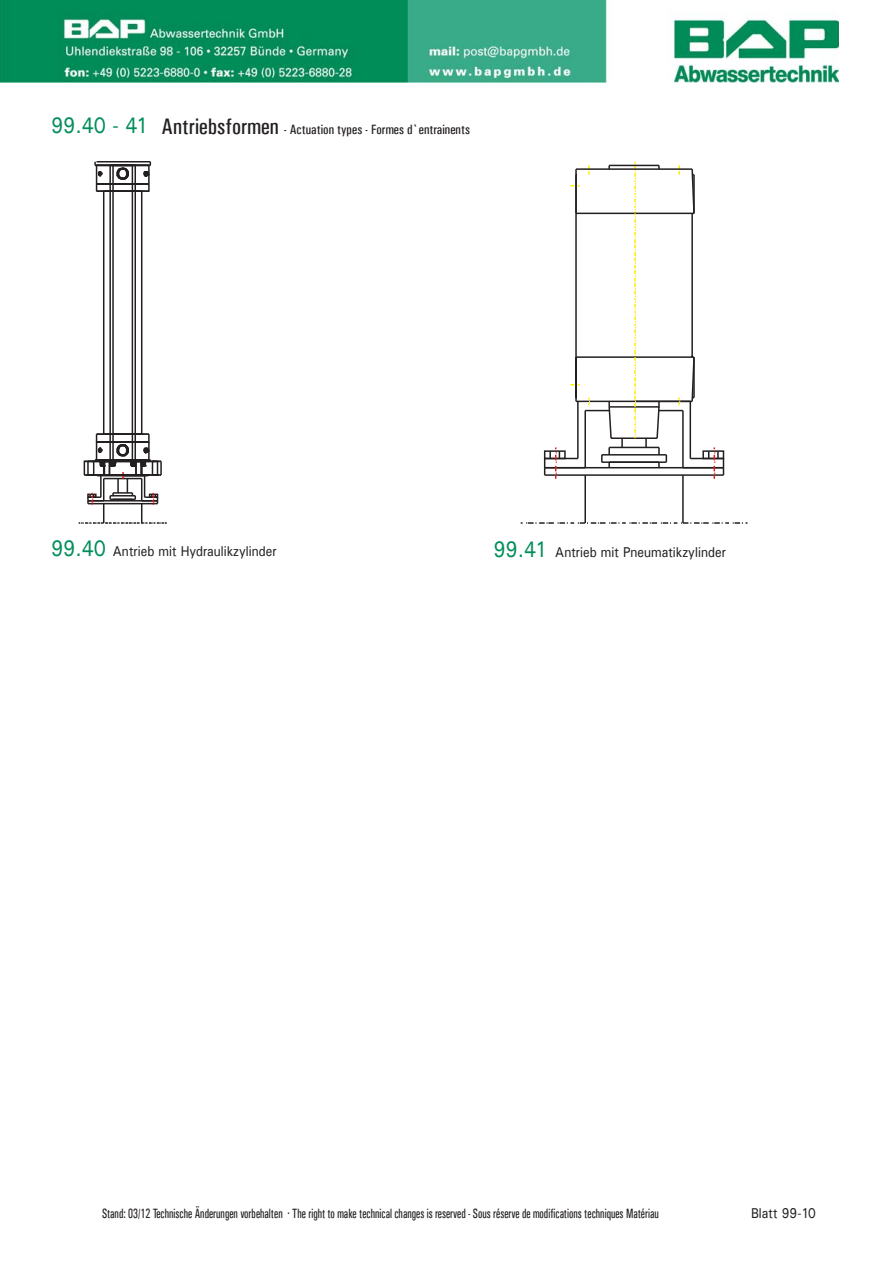
<style>
.page{position:relative;width:893px;height:1263px;background:#fff}
.page>*{position:absolute;margin:0;border:0;box-sizing:border-box;transform-origin:0 0}
.t1{font:14.25px "Univers";color:#231f20;scale:.86 1}
.t2{font:13.5px "Univers Condensed";color:#231f20;scale:.8 1}
.t3{font:13.5px "Univers Condensed";color:#231f20}
.s1{font-family:"Univers";font-size:22.5px;color:#008e59}
.s2{font-size:22.5px}
.s3{font-size:22.5px;color:#008e59}
</style>
<div class="page">
<hr style="left:584px;top:475px;width:2px;height:48px;background:#231f20">
<hr style="left:682px;top:475px;width:2px;height:48px;background:#231f20">
<svg style="left:521px;top:522px;width:226px;height:2px"></svg>
<svg style="left:543px;top:162px;width:182px;height:317px"></svg>
<hr style="left:97px;top:161px;width:53px;height:2px;background:#231f20">
<svg style="left:79px;top:162px;width:88px;height:362px"></svg>
<img style="left:0;top:0;width:839px;height:82px">
<p class="t3" style="left:51px;top:121px;width:421px"><span class="s1">99.40 - 41</span> <span class="s2">Antriebsformen</span> - Actuation types - Formes d`entrainents</p>
<p class="t1" style="left:51px;top:542px;width:264px"><span class="s3">99.40</span> Antrieb mit Hydraulikzylinder</p>
<p class="t1" style="left:493px;top:543px;width:272px"><span class="s3">99.41</span> Antrieb mit Pneumatikzylinder</p>
<p class="t2" style="left:102px;top:1205px;width:698px">Stand: 03/12 Technische Änderungen vorbehalten · The right to make technical changes is reserved - Sous réserve de modifications techniques Matériau</p>
<p class="t1" style="left:751px;top:1205px;width:77px">Blatt 99-10</p>
</div>
